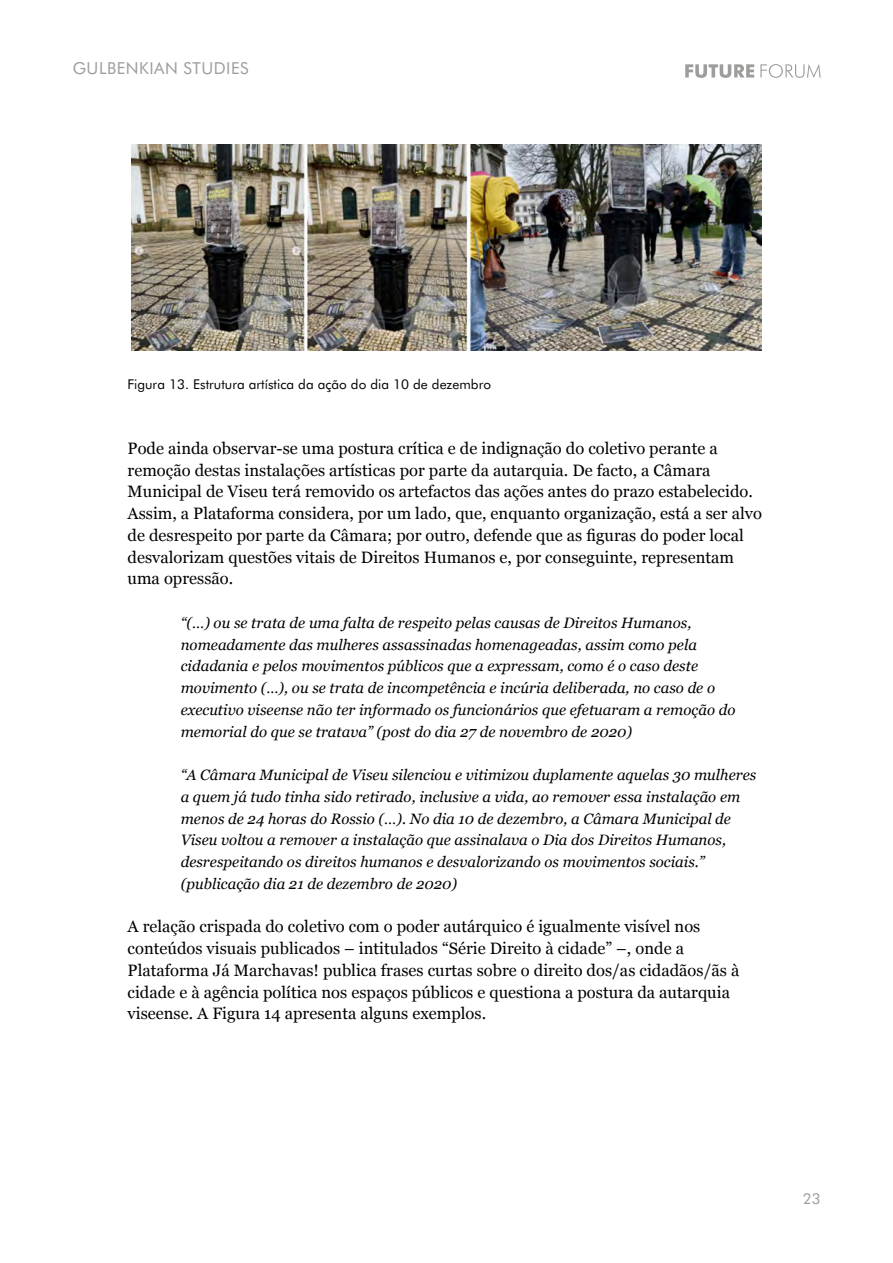
<style>
.page{position:relative;width:893px;height:1263px;background:#fff}
.page>*{position:absolute;margin:0;border:0;box-sizing:border-box;transform-origin:0 0}
.t1{font:16.5px/21.8px "Georgia";color:#000}
.t2{font:16.5px "Futura BT";letter-spacing:.03em;color:#9d9d9c}
.t3{font:italic 15px/21.8px "Georgia";color:#000}
.t4{font:15px "Futura BT";color:#9d9d9c}
.t5{font:13.5px "Futura BT";color:#000}
</style>
<div class="page">
<svg style="left:685px;top:64px;width:69px;height:14px"></svg>
<svg style="left:760px;top:64px;width:61px;height:14px"></svg>
<img style="left:132px;top:144px;width:629px;height:207px">
<p class="t2" style="left:73px;top:57px;width:177px">GULBENKIAN STUDIES</p>
<p class="t5" style="left:128px;top:375px;width:365px">Figura 13. Estrutura artística da ação do dia 10 de dezembro</p>
<p class="t1" style="left:128px;top:437px;width:636px">Pode ainda observar-se uma postura crítica e de indignação do coletivo perante a remoção destas instalações artísticas por parte da autarquia. De facto, a Câmara Municipal de Viseu terá removido os artefactos das ações antes do prazo estabelecido.<br>Assim, a Plataforma considera, por um lado, que, enquanto organização, está a ser alvo de desrespeito por parte da Câmara; por outro, defende que as figuras do poder local desvalorizam questões vitais de Direitos Humanos e, por conseguinte, representam uma opressão.</p>
<p class="t3" style="left:181px;top:611px;width:556px">“(…) ou se trata de uma falta de respeito pelas causas de Direitos Humanos, nomeadamente das mulheres assassinadas homenageadas, assim como pela cidadania e pelos movimentos públicos que a expressam, como é o caso deste movimento (…), ou se trata de incompetência e incúria deliberada, no caso de o executivo viseense não ter informado os funcionários que efetuaram a remoção do memorial do que se tratava” (post do dia 27 de novembro de 2020)</p>
<p class="t3" style="left:181px;top:763px;width:577px">“A Câmara Municipal de Viseu silenciou e vitimizou duplamente aquelas 30 mulheres a quem já tudo tinha sido retirado, inclusive a vida, ao remover essa instalação em menos de 24 horas do Rossio (…). No dia 10 de dezembro, a Câmara Municipal de Viseu voltou a remover a instalação que assinalava o Dia dos Direitos Humanos, desrespeitando os direitos humanos e desvalorizando os movimentos sociais.” (publicação dia 21 de dezembro de 2020)</p>
<p class="t1" style="left:128px;top:915px;width:613px">A relação crispada do coletivo com o poder autárquico é igualmente visível nos conteúdos visuais publicados – intitulados “Série Direito à cidade” –, onde a Plataforma Já Marchavas! publica frases curtas sobre o direito dos/as cidadãos/ãs à cidade e à agência política nos espaços públicos e questiona a postura da autarquia viseense. A Figura 14 apresenta alguns exemplos.</p>
<p class="t4" style="left:803px;top:1189px;width:19px">23</p>
</div>
